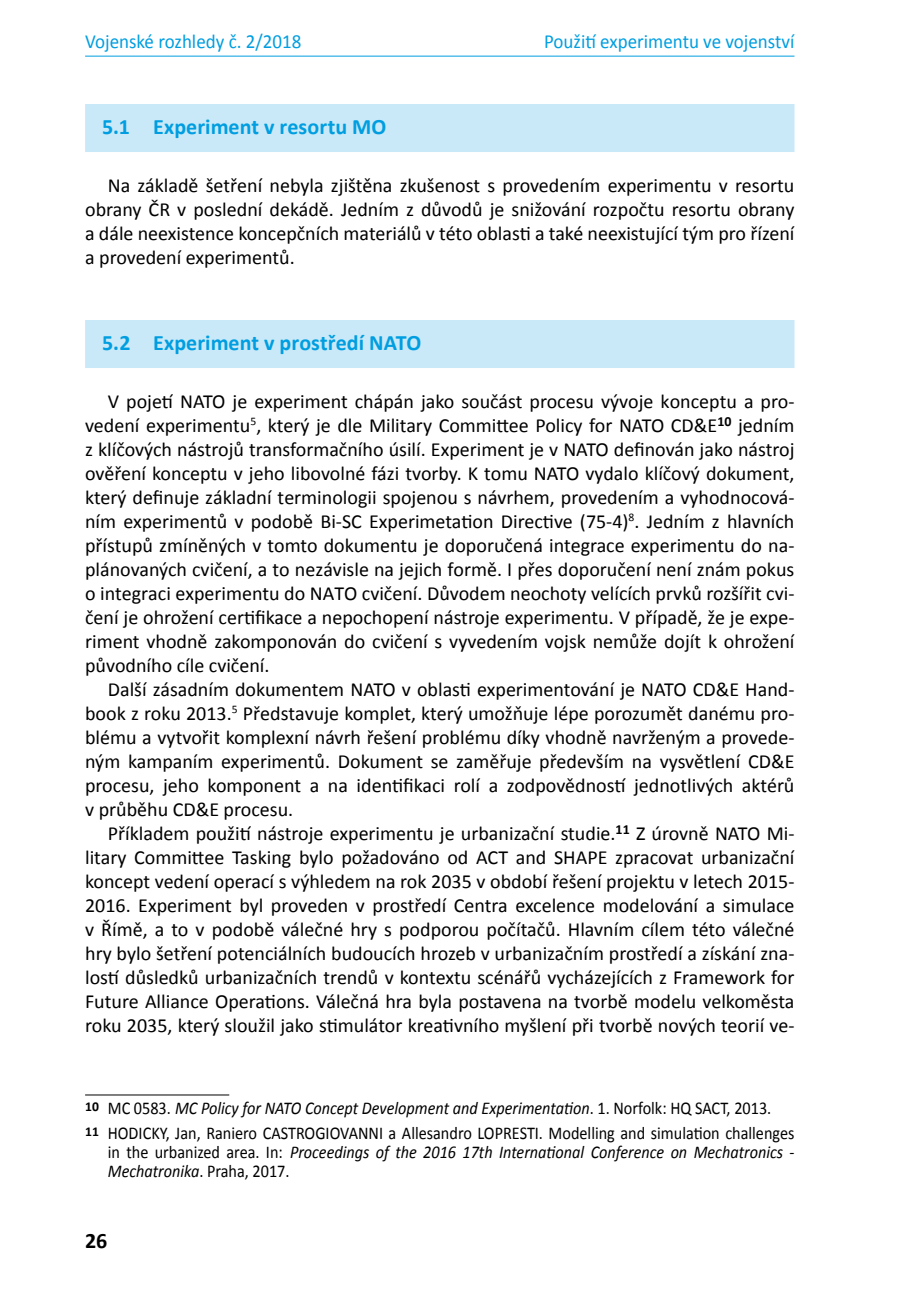
<style>
.page{position:relative;width:908px;height:1304px;background:#fff}
.page>*{position:absolute;margin:0;border:0;box-sizing:border-box;transform-origin:0 0}
.t1{font:700 22px "Calibri";color:#009ee0}
.t2{font:700 22px "Calibri";color:#000}
.t3{font:20px/24px "Calibri";color:#000;text-align:justify}
.t4{font:20px "Calibri";color:#009ee0;scale:.95 1}
.t5{font:18px/25px "Calibri";color:#000;scale:.9 1}
.t6{font:italic 18px/19px "Calibri";color:#000;scale:.9 1}
.s1{font-style:italic}
.s2{font-style:normal}
</style>
<div class="page">
<hr style="left:85px;top:56px;width:709px;height:1px;background:#009ee0">
<div style="left:85px;top:104px;width:709px;height:48px;background:#c9e9f8"></div>
<div style="left:85px;top:320px;width:709px;height:48px;background:#c9e9f8"></div>
<hr style="left:85px;top:1094px;width:144px;height:1px;background:#000">
<p class="t4" style="left:85px;top:29px;width:229px">Vojenské rozhledy č. 2/2018</p>
<p class="t1" style="left:102px;top:113px;width:286px">5.1 Experiment v resortu MO</p>
<p class="t4" style="left:544px;top:29px;width:265px">Použití experimentu ve vojenství</p>
<p class="t3" style="left:85px;top:173px;width:710px;text-indent:23px">Na základě šetření nebyla zjištěna zkušenost s provedením experimentu v resortu obrany ČR v poslední dekádě. Jedním z důvodů je snižování rozpočtu resortu obrany a dále neexistence koncepčních materiálů v této oblasti a také neexistující tým pro řízení a provedení experimentů.</p>
<p class="t1" style="left:102px;top:329px;width:321px">5.2 Experiment v prostředí NATO</p>
<p class="t3" style="left:85px;top:389px;width:710px;text-indent:23px">V pojetí NATO je experiment chápán jako součást procesu vývoje konceptu a pro&shy;vedení experimentu<sup>5</sup>, který je dle Military Committee Policy for NATO CD&amp;E<sup>10</sup> jedním z klíčových nástrojů transformačního úsilí. Experiment je v NATO definován jako nástroj ověření konceptu v jeho libovolné fázi tvorby. K tomu NATO vydalo klíčový dokument, který definuje základní terminologii spojenou s návrhem, provedením a vyhodnocová&shy;ním experimentů v podobě Bi-SC Experimetation Directive (75-4)<sup>8</sup>. Jedním z hlavních přístupů zmíněných v tomto dokumentu je doporučená integrace experimentu do na&shy;plánovaných cvičení, a to nezávisle na jejich formě. I přes doporučení není znám pokus o integraci experimentu do NATO cvičení. Důvodem neochoty velících prvků rozšířit cvi&shy;čení je ohrožení certifikace a nepochopení nástroje experimentu. V případě, že je expe&shy;riment vhodně zakomponován do cvičení s vyvedením vojsk nemůže dojít k ohrožení původního cíle cvičení.</p>
<p class="t3" style="left:85px;top:677px;width:710px;text-indent:23px">Další zásadním dokumentem NATO v oblasti experimentování je NATO CD&amp;E Hand&shy;book z roku 2013.<sup>5</sup> Představuje komplet, který umožňuje lépe porozumět danému pro&shy;blému a vytvořit komplexní návrh řešení problému díky vhodně navrženým a provede&shy;ným kampaním experimentů. Dokument se zaměřuje především na vysvětlení CD&amp;E procesu, jeho komponent a na identifikaci rolí a zodpovědností jednotlivých aktérů v průběhu CD&amp;E procesu.</p>
<p class="t3" style="left:85px;top:821px;width:710px;text-indent:23px">Příkladem použití nástroje experimentu je urbanizační studie.<sup>11</sup> Z úrovně NATO Mi&shy;litary Committee Tasking bylo požadováno od ACT and SHAPE zpracovat urbanizační koncept vedení operací s výhledem na rok 2035 v období řešení projektu v letech 2015- 2016. Experiment byl proveden v prostředí Centra excelence modelování a simulace v Římě, a to v podobě válečné hry s podporou počítačů. Hlavním cílem této válečné hry bylo šetření potenciálních budoucích hrozeb v urbanizačním prostředí a získání zna&shy;lostí důsledků urbanizačních trendů v kontextu scénářů vycházejících z Framework for Future Alliance Operations. Válečná hra byla postavena na tvorbě modelu velkoměsta roku 2035, který sloužil jako stimulátor kreativního myšlení při tvorbě nových teorií ve-</p>
<p class="t5" style="left:85px;top:1096px;width:789px"><sup>10</sup> MC 0583. <span class="s1">MC Policy for NATO Concept Development and Experimentation</span>. 1. Norfolk: HQ SACT, 2013.<br><sup>11</sup> HODICKY, Jan, Raniero CASTROGIOVANNI a Allesandro LOPRESTI. Modelling and simulation challenges</p>
<p class="t6" style="left:108px;top:1142px;width:764px"><span class="s2">in the urbanized area. In:</span> Proceedings of the 2016 17th International Conference on Mechatronics -<br>Mechatronika<span class="s2">. Praha, 2017.</span></p>
<p class="t2" style="left:85px;top:1227px;width:24px">26</p>
</div>
